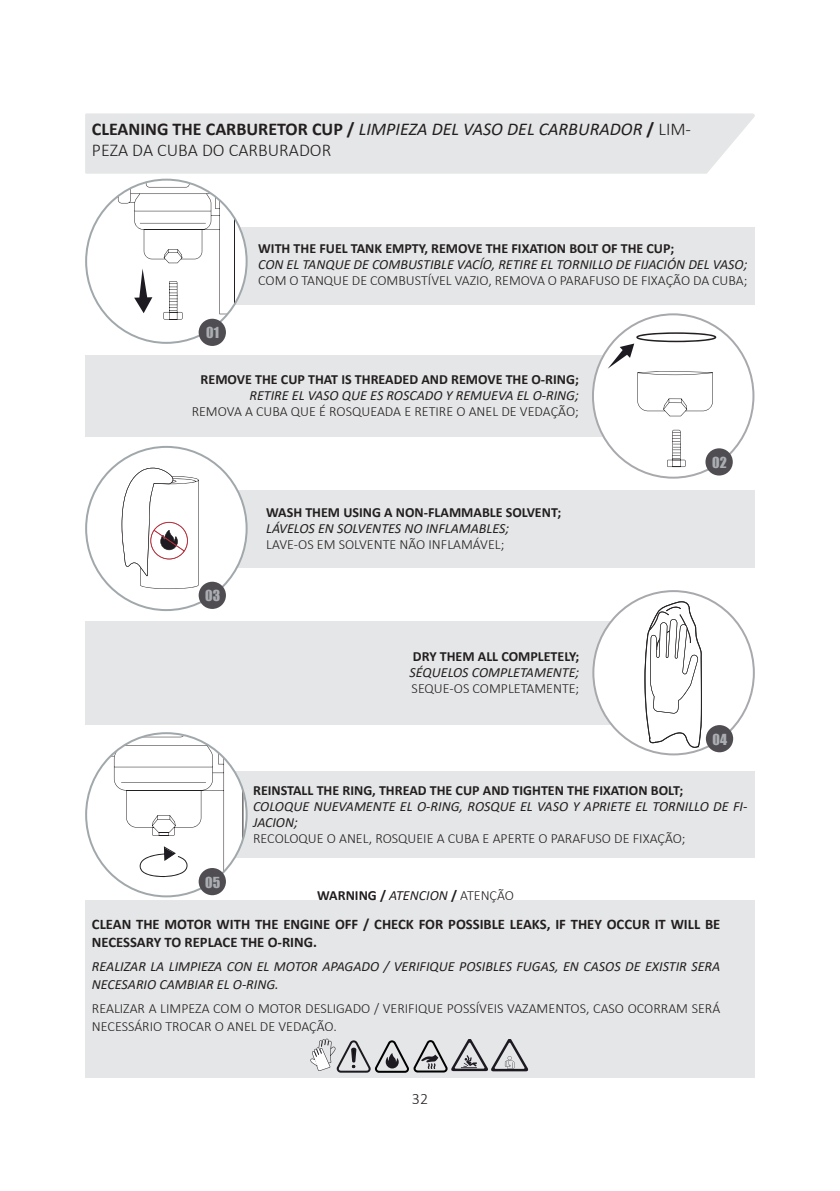
<style>
.page{position:relative;width:840px;height:1191px;background:#fff}
.page>*{position:absolute;margin:0;border:0;box-sizing:border-box;transform-origin:0 0}
.t1{font:italic 18px/21.6px "Calibri";color:#231f20}
.t2{font:300 16px "Calibri";color:#231f20}
.t3{font:700 14.6px/18px "Calibri";color:#231f20}
.t4{font:italic 14px/18px "Calibri";color:#231f20}
.t5{font:300 14px/18px "Calibri";color:#231f20}
.t6{font:700 14px "Calibri";color:#231f20}
.t7{font:14px "Impact";color:#aaaeb2}
.s1{font-weight:700;font-style:normal}
.s2{font-weight:300;font-style:normal}
.s3{font-weight:400;font-style:italic}
.s4{font-weight:300}
</style>
<div class="page">
<div style="left:85px;top:900px;width:669px;height:177px;background:#e5e6e7"></div>
<div style="left:85px;top:621px;width:588px;height:104px;background:#e5e6e7"></div>
<div style="left:85px;top:355px;width:588px;height:82px;background:#e5e6e7"></div>
<div style="left:166px;top:490px;width:588px;height:77px;background:#e5e6e7"></div>
<div style="left:166px;top:771px;width:588px;height:87px;background:#e5e6e7"></div>
<div style="left:166px;top:227px;width:588px;height:77px;background:#e5e6e7"></div>
<svg style="left:592px;top:590px;width:162px;height:165px"></svg>
<svg style="left:592px;top:313px;width:162px;height:165px"></svg>
<svg style="left:85px;top:446px;width:162px;height:165px"></svg>
<svg style="left:85px;top:732px;width:162px;height:165px"></svg>
<svg style="left:85px;top:179px;width:162px;height:165px"></svg>
<div style="left:198px;top:582px;width:28px;height:27px;background:#4f4d52;border-radius:50%"></div>
<div style="left:198px;top:868px;width:28px;height:27px;background:#4f4d52;border-radius:50%"></div>
<div style="left:198px;top:319px;width:28px;height:27px;background:#4f4d52;border-radius:50%"></div>
<div style="left:705px;top:725px;width:27px;height:27px;background:#4f4d52;border-radius:50%"></div>
<div style="left:705px;top:448px;width:27px;height:27px;background:#4f4d52;border-radius:50%"></div>
<div style="left:85px;top:113px;width:670px;height:61px;background:#e5e6e7"></div>
<svg style="left:310px;top:1038px;width:218px;height:34px"></svg>
<p class="t1" style="left:92px;top:117px;width:600px"><span class="s1">CLEANING THE CARBURETOR CUP /</span> LIMPIEZA DEL VASO DEL CARBURADOR <span class="s1">/</span> <span class="s2">LIM-<br>PEZA DA CUBA DO CARBURADOR</span></p>
<p class="t7" style="left:206px;top:322px;width:14px">01</p>
<p class="t6" style="left:258px;top:238px;width:417px">WITH THE FUEL TANK EMPTY, REMOVE THE FIXATION BOLT OF THE CUP;</p>
<p class="t4" style="left:258px;top:254px;width:490px">CON EL TANQUE DE COMBUSTIBLE VACÍO, RETIRE EL TORNILLO DE FIJACIÓN DEL VASO;</p>
<p class="t5" style="left:258px;top:271px;width:490px">COM O TANQUE DE COMBUSTÍVEL VAZIO, REMOVA O PARAFUSO DE FIXAÇÃO DA CUBA;</p>
<p class="t6" style="left:200px;top:369px;width:379px">REMOVE THE CUP THAT IS THREADED AND REMOVE THE O-RING;</p>
<p class="t4" style="left:249px;top:385px;width:331px">RETIRE EL VASO QUE ES ROSCADO Y REMUEVA EL O-RING;</p>
<p class="t5" style="left:191px;top:402px;width:388px">REMOVA A CUBA QUE É ROSQUEADA E RETIRE O ANEL DE VEDAÇÃO;</p>
<p class="t7" style="left:205px;top:585px;width:16px">03</p>
<p class="t6" style="left:266px;top:502px;width:296px">WASH THEM USING A NON-FLAMMABLE SOLVENT;</p>
<p class="t4" style="left:266px;top:518px;width:244px">LÁVELOS EN SOLVENTES NO INFLAMABLES;</p>
<p class="t5" style="left:266px;top:535px;width:240px">LAVE-OS EM SOLVENTE NÃO INFLAMÁVEL;</p>
<p class="t6" style="left:412px;top:646px;width:168px">DRY THEM ALL COMPLETELY;</p>
<p class="t4" style="left:409px;top:662px;width:171px">SÉQUELOS COMPLETAMENTE;</p>
<p class="t5" style="left:411px;top:678px;width:169px">SEQUE-OS COMPLETAMENTE;</p>
<p class="t7" style="left:711px;top:451px;width:16px">02</p>
<p class="t7" style="left:712px;top:728px;width:16px">04</p>
<p class="t7" style="left:205px;top:871px;width:17px">05</p>
<p class="t6" style="left:253px;top:780px;width:431px">REINSTALL THE RING, THREAD THE CUP AND TIGHTEN THE FIXATION BOLT;</p>
<p class="t4" style="left:253px;top:797px;width:495px;line-height:16px">COLOQUE NUEVAMENTE EL O-RING, ROSQUE EL VASO Y APRIETE EL TORNILLO DE FI-<br>JACION;</p>
<p class="t5" style="left:253px;top:829px;width:434px">RECOLOQUE O ANEL, ROSQUEIE A CUBA E APERTE O PARAFUSO DE FIXAÇÃO;</p>
<p class="t6" style="left:317px;top:885px;width:198px">WARNING / <span class="s3">ATENCION</span> / <span class="s4">ATENÇÃO</span></p>
<p class="t3" style="left:92px;top:915px;width:629px">CLEAN THE MOTOR WITH THE ENGINE OFF / CHECK FOR POSSIBLE LEAKS, IF THEY OCCUR IT WILL BE<br>NECESSARY TO REPLACE THE O-RING.</p>
<p class="t4" style="left:92px;top:957px;width:629px">REALIZAR LA LIMPIEZA CON EL MOTOR APAGADO / VERIFIQUE POSIBLES FUGAS, EN CASOS DE EXISTIR SERA<br>NECESARIO CAMBIAR EL O-RING.</p>
<p class="t5" style="left:92px;top:999px;width:629px">REALIZAR A LIMPEZA COM O MOTOR DESLIGADO / VERIFIQUE POSSÍVEIS VAZAMENTOS, CASO OCORRAM SERÁ<br>NECESSÁRIO TROCAR O ANEL DE VEDAÇÃO.</p>
<p class="t2" style="left:411px;top:1089px;width:18px">32</p>
</div>
